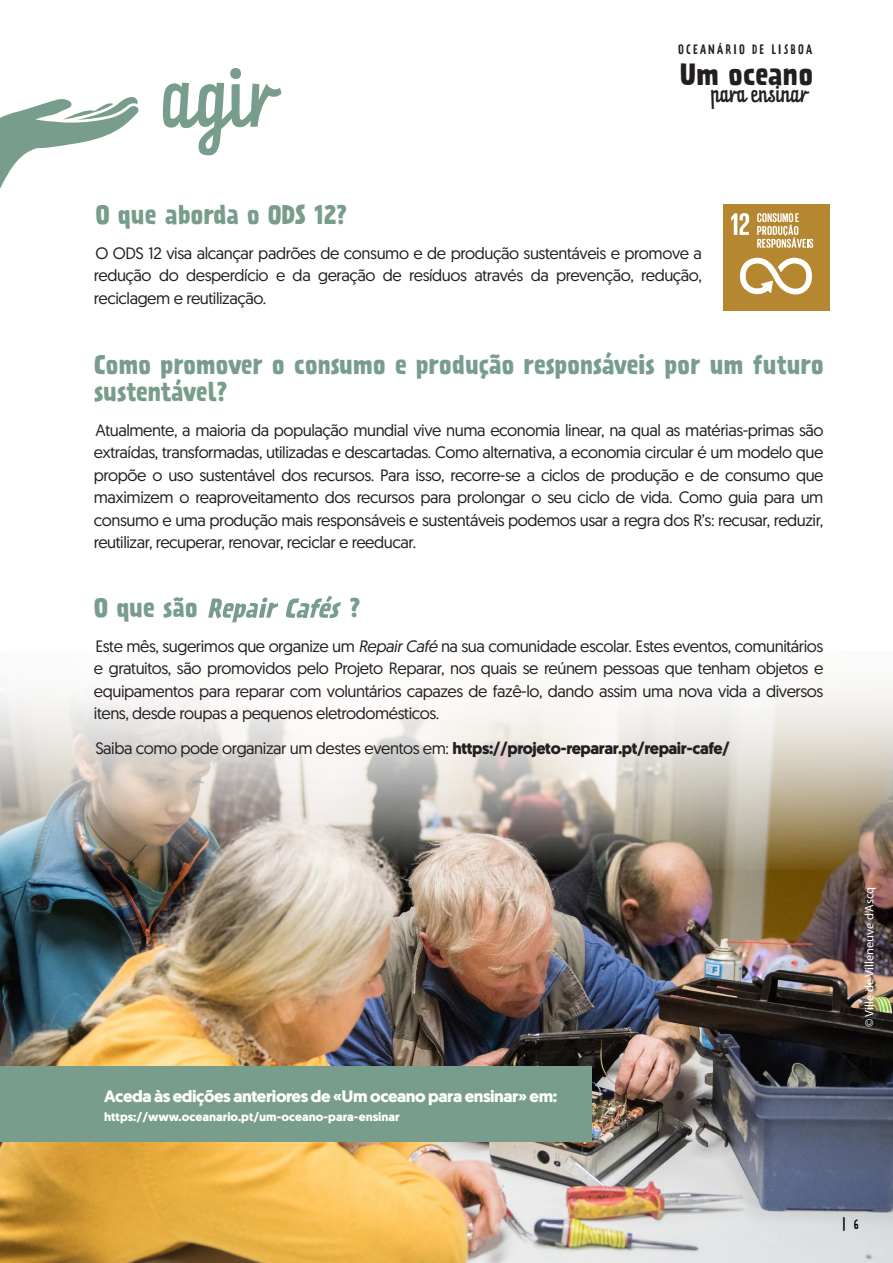
<style>
.page{position:relative;width:893px;height:1263px;background:#fff}
.page>*{position:absolute;margin:0;border:0;box-sizing:border-box;transform-origin:0 0}
.t1{font:70.95px "Prater Script Pro";color:#789d8d}
.t2{font:700 27.45px "Prater Sans Pro";letter-spacing:.015em;color:#231f20}
.t3{font:700 24px/27px "Prater Sans Pro";letter-spacing:-.005em;color:#789d8d}
.t4{font:19.5px "Prater Script Pro";color:#231f20}
.t5{font:16.5px/22.5px "Geomanist";letter-spacing:-.025em;color:#231f20;text-align:justify}
.t6{font:700 16.5px "Geomanist";letter-spacing:-.025em;color:#fff;scale:1.04 1}
.t7{font:12.45px "Myriad Pro";color:#fff}
.t8{font:12.15px "Prater Sans Pro";letter-spacing:.18em;color:#231f20}
.t9{font:12.15px "Prater Sans Pro";color:#000}
.t10{font:700 12px "Geomanist";color:#fff;scale:1.04 1}
.s1{font-style:italic}
.s2{font-weight:700}
</style>
<div class="page">
<img style="left:0;top:869px;width:893px;height:394px">
<img style="left:0;top:690px;width:893px;height:179px">
<div style="left:0;top:1066px;width:592px;height:76px;background:#789d8d"></div>
<svg style="left:0;top:97px;width:139px;height:91px"></svg>
<div style="left:723px;top:204px;width:107px;height:107px;background:#b68731"></div>
<svg style="left:731px;top:213px;width:18px;height:22px"></svg>
<svg style="left:740px;top:258px;width:72px;height:36px"></svg>
<svg style="left:757px;top:213px;width:56px;height:35px"></svg>
<svg style="left:208px;top:598px;width:70px;height:24px"></svg>
<svg style="left:286px;top:596px;width:55px;height:22px"></svg>
<h1 class="t1" style="left:164px;top:40px;width:115px">agir</h1>
<p class="t8" style="left:678px;top:41px;width:135px">OCEANÁRIO DE LISBOA</p>
<h2 class="t2" style="left:680px;top:54px;width:134px">Um oceano</h2>
<p class="t4" style="left:711px;top:78px;width:98px">para ensinar</p>
<h3 class="t3" style="left:95px;top:201px;width:253px">O que aborda o ODS 12?</h3>
<p class="t5" style="left:94px;top:241px;width:610px">O ODS 12 visa alcançar padrões de consumo e de produção sustentáveis e promove a redução do desperdício e da geração de resíduos através da prevenção, redução, reciclagem e reutilização.</p>
<h3 class="t3" style="left:94px;top:351px;width:731px">Como promover o consumo e produção responsáveis por um futuro sustentável?</h3>
<p class="t5" style="left:94px;top:418px;width:731px">Atualmente, a maioria da população mundial vive numa economia linear, na qual as matérias-primas são extraídas, transformadas, utilizadas e descartadas. Como alternativa, a economia circular é um modelo que propõe o uso sustentável dos recursos. Para isso, recorre-se a ciclos de produção e de consumo que maximizem o reaproveitamento dos recursos para prolongar o seu ciclo de vida. Como guia para um consumo e uma produção mais responsáveis e sustentáveis podemos usar a regra dos R’s: recusar, reduzir, reutilizar, recuperar, renovar, reciclar e reeducar.</p>
<h3 class="t3" style="left:94px;top:594px;width:105px">O que são</h3>
<h3 class="t3" style="left:350px;top:594px;width:12px">?</h3>
<p class="t5" style="left:94px;top:634px;width:731px">Este mês, sugerimos que organize um <span class="s1">Repair Café</span> na sua comunidade escolar. Estes eventos, comunitários e gratuitos, são promovidos pelo Projeto Reparar, nos quais se reúnem pessoas que tenham objetos e equipamentos para reparar com voluntários capazes de fazê-lo, dando assim uma nova vida a diversos itens, desde roupas a pequenos eletrodomésticos.</p>
<p class="t5" style="left:95px;top:736px;width:636px">Saiba como pode organizar um destes eventos em: <span class="s2">https://projeto-reparar.pt/repair-cafe/</span></p>
<p class="t6" style="left:104px;top:1085px;width:437px">Aceda às edições anteriores de «Um oceano para ensinar» em:</p>
<p class="t10" style="left:104px;top:1109px;width:286px">https://www.oceanario.pt/um-oceano-para-ensinar</p>
<p class="t7" style="left:862px;top:1027px;width:142px;rotate:-90deg">© Ville de Villeneuve d'Ascq</p>
<p class="t9" style="left:842px;top:1217px;width:18px">| 6</p>
</div>
